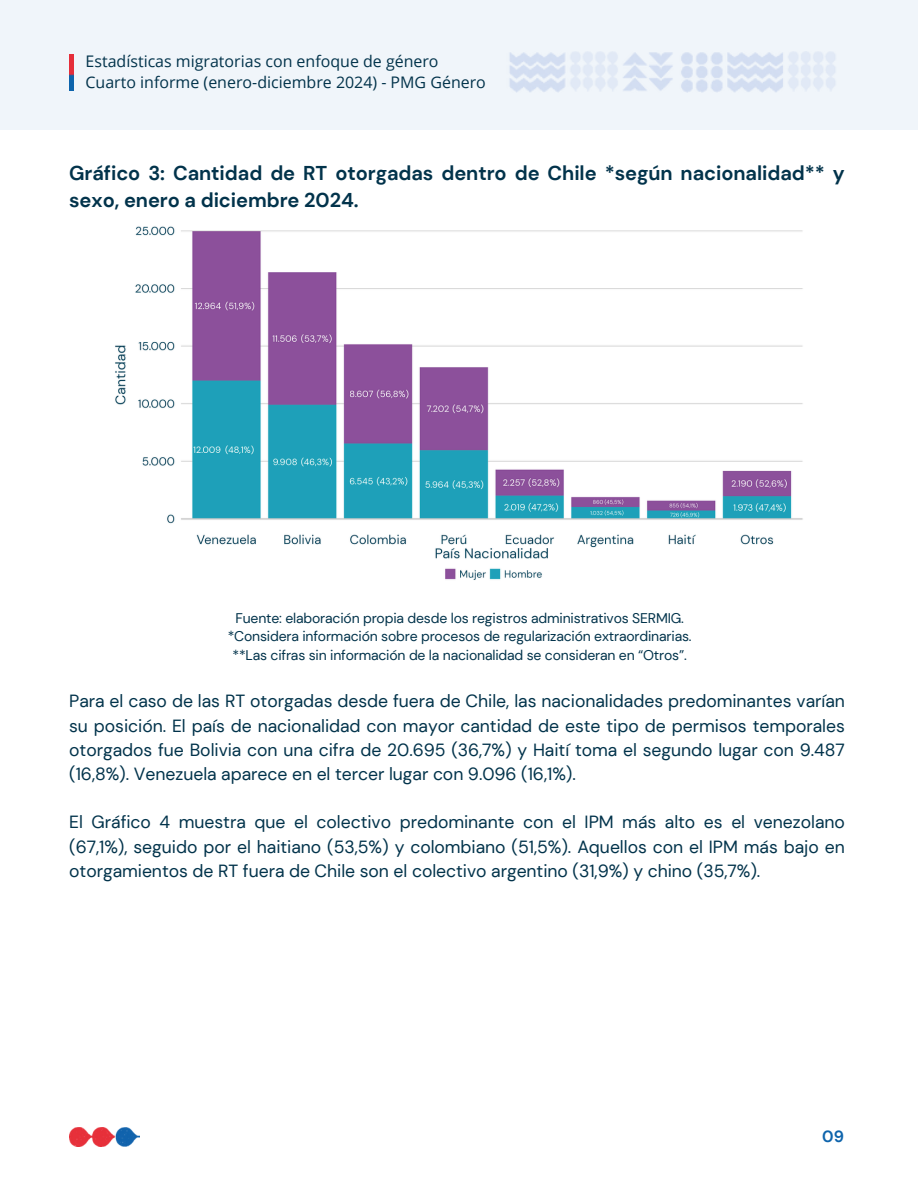
<style>
.page{position:relative;width:918px;height:1188px;background:#fff}
.page>*{position:absolute;margin:0;border:0;box-sizing:border-box;transform-origin:0 0}
.t1{font:700 20px/27px "DM Sans";letter-spacing:-.005em;color:#02334b}
.t2{font:17.6px/24.2px "DM Sans";letter-spacing:-.005em;color:#02334b;text-align:justify}
.t3{font:700 16.2px "DM Sans";color:#0e64ac}
.t4{font:16px/21.2px "Open Sans";color:#02334b}
.t5{font:14px "DM Sans";letter-spacing:-.01em;color:#02334b}
</style>
<div class="page">
<img style="left:115px;top:226px;width:688px;height:354px">
<img style="left:69px;top:1127px;width:71px;height:20px">
<div style="left:0;top:0;width:918px;height:129px;background:#f0f5fa"></div>
<img style="left:69px;top:54px;width:5px;height:36px">
<img style="left:509px;top:52px;width:326px;height:40px">
<p class="t4" style="left:86px;top:50px;width:402px">Estadísticas migratorias con enfoque de género<br>Cuarto informe (enero-diciembre 2024) - PMG Género</p>
<p class="t1" style="left:69px;top:159px;width:777px">Gráfico 3: Cantidad de RT otorgadas dentro de Chile *según nacionalidad** y sexo, enero a diciembre 2024.</p>
<h1 class="t5" style="left:235px;top:609px;width:450px">Fuente: elaboración propia desde los registros administrativos SERMIG.</h1>
<p class="t5" style="left:228px;top:627px;width:465px">*Considera información sobre procesos de regularización extraordinarias.</p>
<p class="t5" style="left:233px;top:646px;width:456px">**Las cifras sin información de la nacionalidad se consideran en “Otros”.</p>
<p class="t2" style="left:69px;top:689px;width:777px">Para el caso de las RT otorgadas desde fuera de Chile, las nacionalidades predominantes varían su posición. El país de nacionalidad con mayor cantidad de este tipo de permisos temporales otorgados fue Bolivia con una cifra de 20.695 (36,7%) y Haití toma el segundo lugar con 9.487 (16,8%). Venezuela aparece en el tercer lugar con 9.096 (16,1%).</p>
<h2 class="t2" style="left:69px;top:810px;width:777px">El Gráfico 4 muestra que el colectivo predominante con el IPM más alto es el venezolano (67,1%), seguido por el haitiano (53,5%) y colombiano (51,5%). Aquellos con el IPM más bajo en otorgamientos de RT fuera de Chile son el colectivo argentino (31,9%) y chino (35,7%).</h2>
<p class="t3" style="left:822px;top:1126px;width:23px">09</p>
</div>
